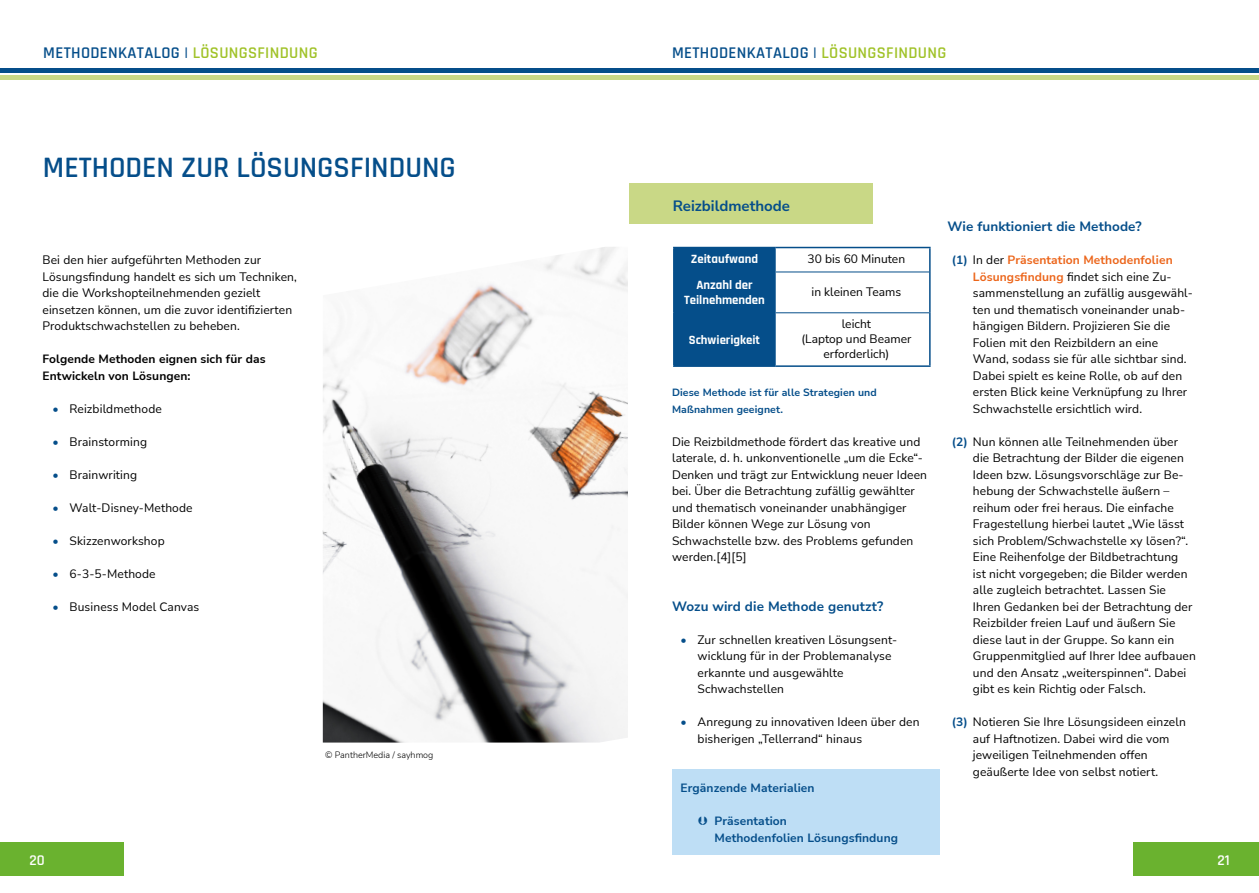
<style>
.page{position:relative;width:1259px;height:893px;background:#fff}
.page>*{position:absolute;margin:0;border:0;box-sizing:border-box;transform-origin:0 0}
.t1{font:600 30px "Rajdhani";color:#054e8a}
.t2{font:600 16.5px "Rajdhani";letter-spacing:.02em;color:#054e8a}
.t3{font:700 15px "Nunito Sans";color:#054e8a}
.t4{font:600 15px "Rajdhani";color:#fff}
.t5{font:700 13.5px "Nunito Sans";letter-spacing:.01em;color:#054e8a}
.t6{font:700 12.75px/15px "Rajdhani";color:#fff;text-align:center}
.t7{font:12px/16.5px "Nunito Sans";letter-spacing:.01em;color:#000}
.t8{font:700 12px/16.5px "Nunito Sans";letter-spacing:.01em;color:#054e8a}
.t9{font:700 12px/16.5px "Nunito Sans";letter-spacing:.01em;color:#000}
.t10{font:700 10.5px/16.5px "Nunito Sans";letter-spacing:.01em;color:#054e8a}
.t11{font:300 9px "Nunito Sans";color:#000}
.s1{color:#a0c228}
.s2{font-weight:700;color:#054e8a}
.s3{font-weight:700;color:#ec651a}
</style>
<div class="page">
<div style="left:0;top:843px;width:124px;height:33px;background:#6ab22f"></div>
<div style="left:1134px;top:843px;width:125px;height:33px;background:#6ab22f"></div>
<div style="left:672px;top:769px;width:268px;height:86px;background:#bedef5"></div>
<div style="left:629px;top:183px;width:244px;height:40px;background:#c9d886"></div>
<hr style="left:775px;top:272px;width:154px;height:1px;background:#054e8a">
<hr style="left:775px;top:312px;width:154px;height:1px;background:#054e8a">
<hr style="left:673px;top:247px;width:102px;height:1px;background:#054e8a">
<hr style="left:673px;top:365px;width:102px;height:2px;background:#054e8a">
<hr style="left:775px;top:247px;width:155px;height:1px;background:#054e8a">
<svg style="left:929px;top:248px;width:1px;height:24px"></svg>
<hr style="left:929px;top:272px;width:1px;height:41px;background:#054e8a">
<hr style="left:929px;top:313px;width:1px;height:52px;background:#054e8a">
<hr style="left:775px;top:365px;width:155px;height:2px;background:#054e8a">
<div style="left:673px;top:248px;width:103px;height:118px;background:#054e8a"></div>
<hr style="left:775px;top:272px;width:1px;height:40px;background:#054e8a">
<hr style="left:775px;top:313px;width:1px;height:52px;background:#054e8a">
<img style="left:323px;top:247px;width:305px;height:496px">
<hr style="left:0;top:76px;width:1259px;height:4px;background:#c9d886">
<hr style="left:0;top:69px;width:1259px;height:4px;background:#054e8a">
<h2 class="t2" style="left:43px;top:43px;width:276px">METHODENKATALOG | <span class="s1">LÖSUNGSFINDUNG</span></h2>
<h2 class="t2" style="left:672px;top:43px;width:276px">METHODENKATALOG | <span class="s1">LÖSUNGSFINDUNG</span></h2>
<h1 class="t1" style="left:43px;top:149px;width:414px">METHODEN ZUR LÖSUNGSFINDUNG</h1>
<p class="t7" style="left:43px;top:251px;width:256px">Bei den hier aufgeführten Methoden zur Lösungsfindung handelt es sich um Techniken, die die Workshopteilnehmenden gezielt einsetzen können, um die zuvor identifizierten Produktschwachstellen zu beheben.</p>
<p class="t9" style="left:43px;top:350px;width:224px">Folgende Methoden eignen sich für das<br>Entwickeln von Lösungen:</p>
<p class="t7" style="left:53px;top:400px;width:111px"><span class="s2">•</span> Reizbildmethode</p>
<p class="t7" style="left:53px;top:433px;width:96px"><span class="s2">•</span> Brainstorming</p>
<p class="t7" style="left:53px;top:466px;width:86px"><span class="s2">•</span> Brainwriting</p>
<p class="t7" style="left:53px;top:499px;width:141px"><span class="s2">•</span> Walt-Disney-Methode</p>
<p class="t7" style="left:53px;top:532px;width:114px"><span class="s2">•</span> Skizzenworkshop</p>
<p class="t7" style="left:53px;top:565px;width:105px"><span class="s2">•</span> 6-3-5-Methode</p>
<p class="t7" style="left:53px;top:598px;width:148px"><span class="s2">•</span> Business Model Canvas</p>
<p class="t11" style="left:325px;top:748px;width:110px">© PantherMedia / sayhmog</p>
<h1 class="t3" style="left:673px;top:195px;width:119px">Reizbildmethode</h1>
<p class="t6" style="left:691px;top:252px;width:69px">Zeitaufwand</p>
<p class="t7" style="left:807px;top:250px;width:99px">30 bis 60 Minuten</p>
<p class="t6" style="left:684px;top:278px;width:82px">Anzahl der<br>Teilnehmenden</p>
<p class="t7" style="left:811px;top:283px;width:91px">in kleinen Teams</p>
<p class="t6" style="left:689px;top:332px;width:73px">Schwierigkeit</p>
<p class="t7" style="left:801px;top:315px;width:111px;line-height:15px;text-align:center">leicht<br>(Laptop und Beamer erforderlich)</p>
<p class="t10" style="left:672px;top:384px;width:206px">Diese Methode ist für alle Strategien und<br>Maßnahmen geeignet.</p>
<p class="t7" style="left:672px;top:433px;width:256px">Die Reizbildmethode fördert das kreative und laterale, d. h. unkonventionelle „um die Ecke“- Denken und trägt zur Entwicklung neuer Ideen bei. Über die Betrachtung zufällig gewählter und thematisch voneinander unabhängiger Bilder können Wege zur Lösung von Schwachstelle bzw. des Problems gefunden werden.[4][5]</p>
<h4 class="t5" style="left:672px;top:596px;width:213px">Wozu wird die Methode genutzt?</h4>
<p class="t7" style="left:697px;top:631px;width:201px;text-indent:-17px"><span class="s2">•</span> Zur schnellen kreativen Lösungsent&shy;wicklung für in der Problemanalyse erkannte und ausgewählte<br>Schwachstellen</p>
<p class="t7" style="left:697px;top:713px;width:223px;text-indent:-17px"><span class="s2">•</span> Anregung zu innovativen Ideen über den bisherigen „Tellerrand“ hinaus</p>
<p class="t8" style="left:680px;top:779px;width:135px">Ergänzende Materialien</p>
<p class="t8" style="left:714px;top:812px;width:185px">Präsentation<br>Methodenfolien Lösungsfindung</p>
<h4 class="t5" style="left:947px;top:217px;width:196px">Wie funktioniert die Methode?</h4>
<p class="t7" style="left:973px;top:251px;width:221px;text-indent:-21px"><span class="s2">(1)</span> In der <span class="s3">Präsentation Methodenfolien Lösungsfindung</span> findet sich eine Zu&shy;sammenstellung an zufällig ausgewähl&shy;ten und thematisch voneinander unab&shy;hängigen Bildern. Projizieren Sie die Folien mit den Reizbildern an eine Wand, sodass sie für alle sichtbar sind.<br>Dabei spielt es keine Rolle, ob auf den ersten Blick keine Verknüpfung zu Ihrer Schwachstelle ersichtlich wird.</p>
<p class="t7" style="left:973px;top:433px;width:224px;text-indent:-21px"><span class="s2">(2)</span> Nun können alle Teilnehmenden über die Betrachtung der Bilder die eigenen Ideen bzw. Lösungsvorschläge zur Be&shy;hebung der Schwachstelle äußern – reihum oder frei heraus. Die einfache Fragestellung hierbei lautet „Wie lässt sich Problem/Schwachstelle xy lösen?“.<br>Eine Reihenfolge der Bildbetrachtung<br>ist nicht vorgegeben; die Bilder werden alle zugleich betrachtet. Lassen Sie Ihren Gedanken bei der Betrachtung der Reizbilder freien Lauf und äußern Sie diese laut in der Gruppe. So kann ein Gruppenmitglied auf Ihrer Idee aufbauen und den Ansatz „weiterspinnen“. Dabei gibt es kein Richtig oder Falsch.</p>
<p class="t7" style="left:973px;top:713px;width:214px;text-indent:-21px"><span class="s2">(3)</span> Notieren Sie Ihre Lösungsideen einzeln auf Haftnotizen. Dabei wird die vom jeweiligen Teilnehmenden offen geäußerte Idee von selbst notiert.</p>
<p class="t4" style="left:29px;top:851px;width:17px">20</p>
<p class="t4" style="left:1217px;top:851px;width:14px">21</p>
</div>
